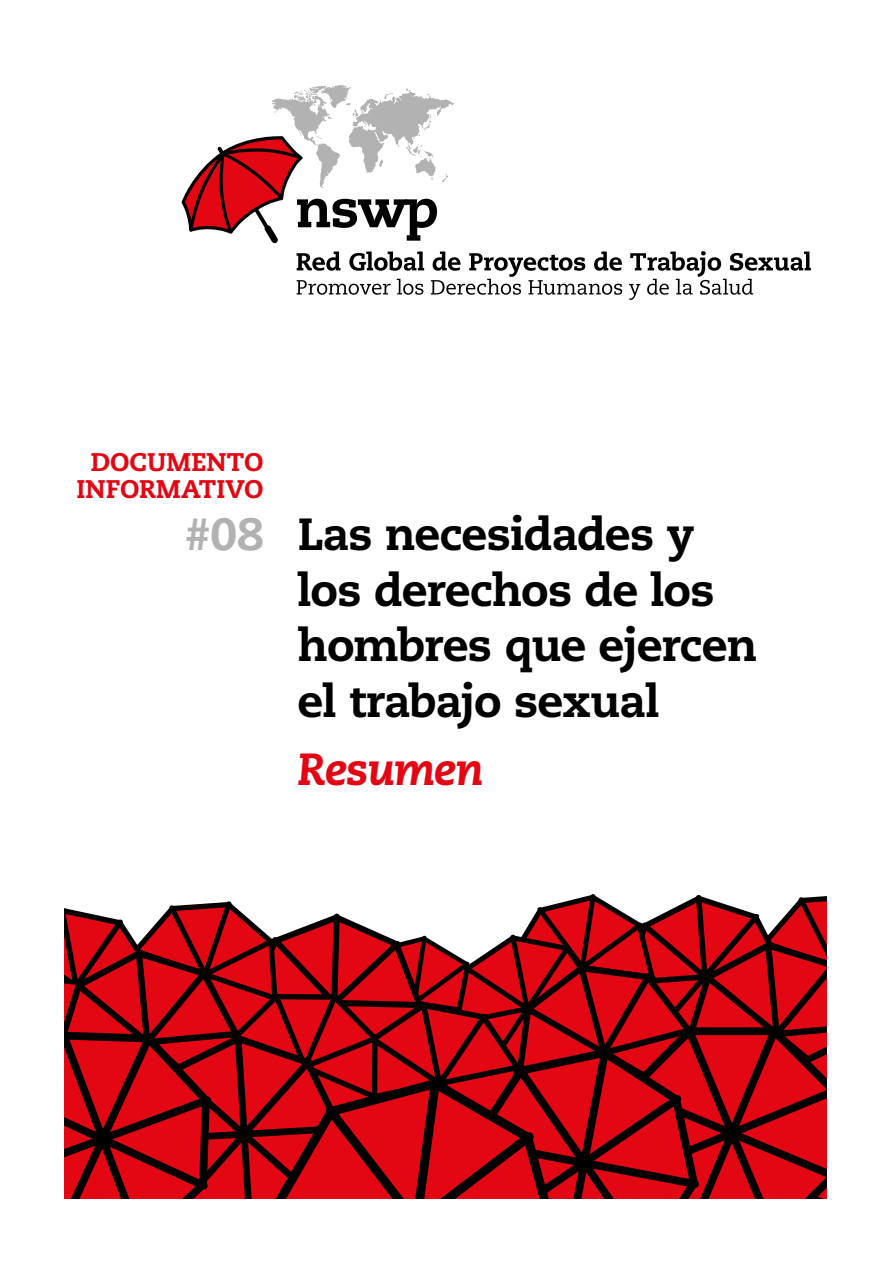
<style>
.page{position:relative;width:893px;height:1263px;background:#fff}
.page>*{position:absolute;margin:0;border:0;box-sizing:border-box;transform-origin:0 0}
.t1{font:800 45px/55.5px "Caecilia LT";letter-spacing:-.025em;color:#000}
.t2{font:italic 800 45px "Caecilia LT";letter-spacing:-.025em;color:#e30613}
.t3{font:800 45px "Caecilia LT";color:#b3b2b2}
.t4{font:800 25.5px/27px "Caecilia LT";color:#e30613;text-align:center}
</style>
<div class="page">
<svg style="left:64px;top:894px;width:763px;height:305px;background:#a91921"></svg>
<svg style="left:181px;top:85px;width:630px;height:215px"></svg>
<p class="t4" style="left:76px;top:448px;width:189px">DOCUMENTO<br>INFORMATIVO</p>
<p class="t3" style="left:184px;top:507px;width:81px">#08</p>
<p class="t1" style="left:298px;top:507px;width:461px">Las necesidades y los derechos de los hombres que ejercen el trabajo sexual</p>
<p class="t2" style="left:298px;top:743px;width:188px">Resumen</p>
</div>
